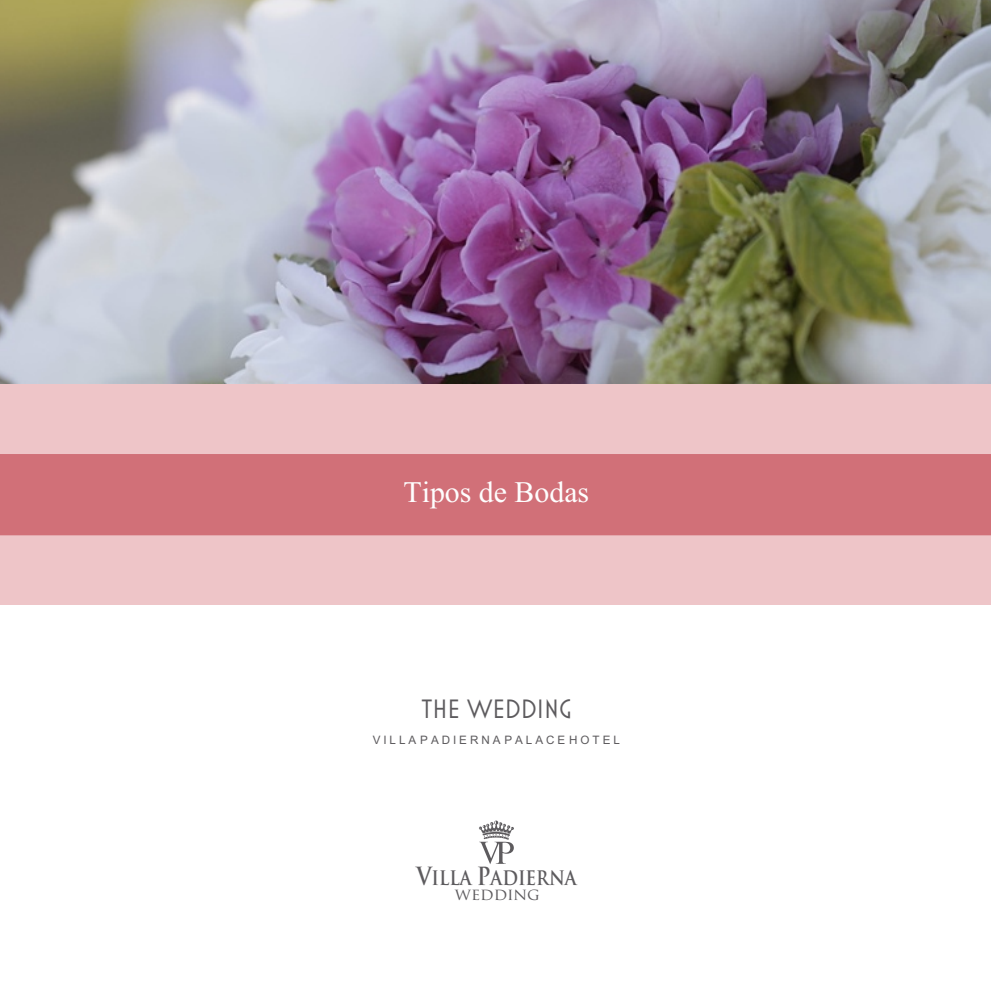
<style>
.page{position:relative;width:991px;height:991px;background:#fff}
.page>*{position:absolute;margin:0;border:0;box-sizing:border-box;transform-origin:0 0}
.t1{font:38.5px "Kokila";color:#fefefe}
.t2{font:26.95px "Mostra Three";color:#5d5b5e}
.t3{font:700 19.43px "Trajan Pro";color:#5d5b5e;scale:.86 1}
.t4{font:17.85px "Browallia UPC";letter-spacing:.165em;color:#5d5b5e}
.t5{font:16.1px "Trajan Pro";letter-spacing:-.01em;color:#5d5b5e;scale:1.04 1}
.s1{font-size:24.32px}
</style>
<div class="page">
<img style="left:0;top:0;width:990px;height:384px">
<div style="left:0;top:384px;width:990px;height:221px;background:#eec5c8"></div>
<div style="left:0;top:454px;width:990px;height:81px;background:#d17078"></div>
<svg style="left:479px;top:820px;width:35px;height:44px"></svg>
<h1 class="t1" style="left:403px;top:466px;width:187px">Tipos de Bodas</h1>
<h2 class="t2" style="left:421px;top:693px;width:152px">THE WEDDING</h2>
<p class="t4" style="left:373px;top:728px;width:249px">VILLA PADIERNA PALACE HOTEL</p>
<p class="t3" style="left:416px;top:870px;width:188px"><span class="s1">V</span>ILLA <span class="s1">P</span>ADIERNA</p>
<p class="t5" style="left:455px;top:887px;width:83px">WEDDING</p>
</div>
